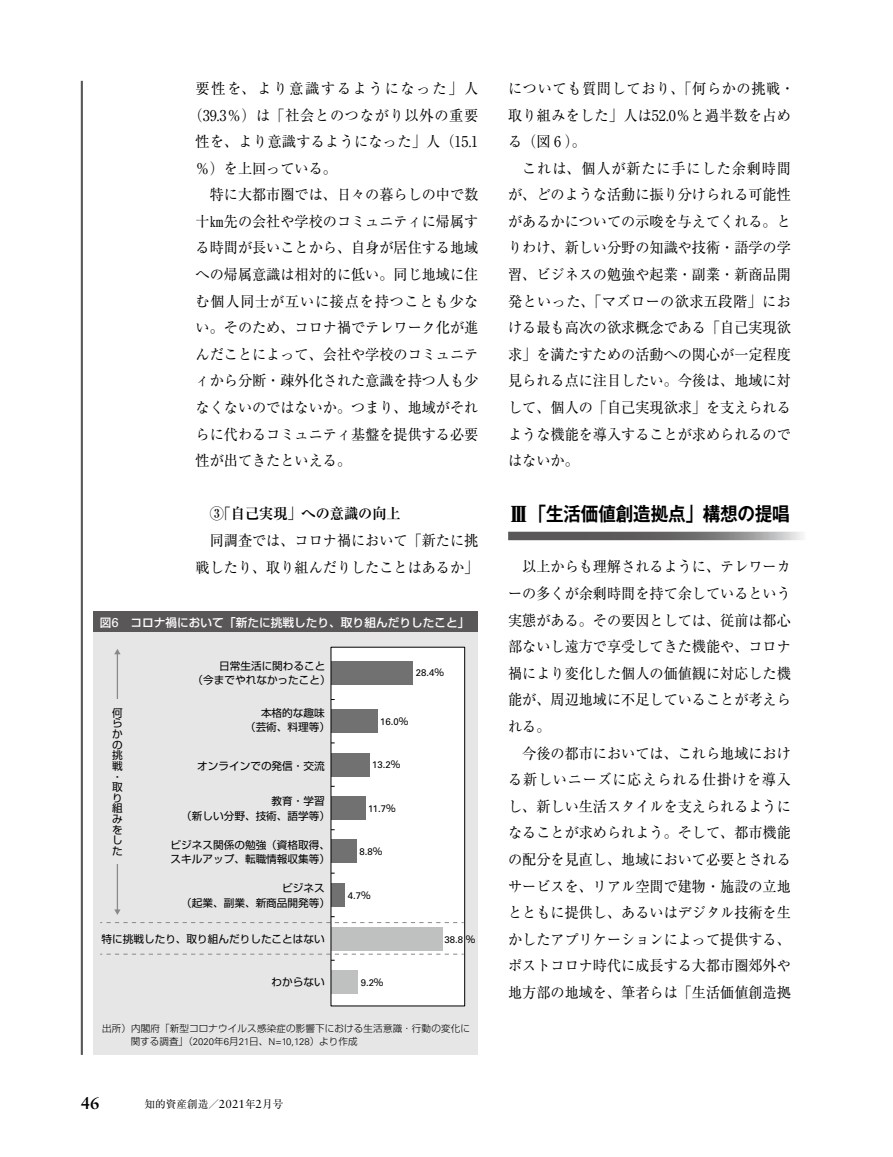
<style>
.page{position:relative;width:893px;height:1157px;background:#fff}
.page>*{position:absolute;margin:0;border:0;box-sizing:border-box;transform-origin:0 0}
.t1{font:700 19.2px "Gothic MB101 Pro De";letter-spacing:-.01em;color:#000;scale:.92 1}
.t2{font:700 16.95px "Sabon LT Std";color:#000}
.t3{font:14.85px/26.5px "Ryumin Pro";color:#000;text-align:justify;scale:.95 1}
.t4{font:14.85px/26.5px "Ryumin Pro";letter-spacing:.035em;color:#000;scale:.95 1}
.t5{font:14.85px "Ryumin Pro";letter-spacing:.055em;color:#000;scale:.95 1}
.t6{font:14.85px "Ryumin Pro";letter-spacing:.02em;color:#000;scale:.95 1}
.t7{font:14.85px "Ryumin Pro";letter-spacing:.125em;color:#000;scale:.95 1}
.t8{font:700 14.85px "Ryumin Pro";color:#000;scale:.95 1}
.t9{font:500 11.7px "Shin Go Pro";color:#fff}
.t10{font:10.65px/10.6px "Shin Go Pro";color:#000}
.t11{font:10.65px "Ryumin Pro";color:#000}
.t12{font:300 9.6px/12.8px "Shin Go Pro";letter-spacing:.015em;color:#000}
.t13{font:9.6px "Univers LT Std";color:#000}
.s1{font-family:"Univers LT Std";font-weight:400;font-size:12.9px}
.s2{font-family:"Shin Go Pro"}
.s3{font-family:"Univers LT Std"}
.s4{font-family:"Sabon LT Std";font-size:11.7px}
.s5{font-family:"Ryumin Pro";font-weight:900;font-size:21.3px}
</style>
<div class="page">
<hr style="left:81px;top:81px;width:2px;height:973px;background:#595757">
<svg style="left:508px;top:531px;width:295px;height:9px;background:#818080"></svg>
<div style="left:94px;top:611px;width:384px;height:21px;background:#595757"></div>
<div style="left:94px;top:632px;width:384px;height:422px;background:#e6e6e6"></div>
<div style="left:331px;top:647px;width:134px;height:359px;background:#fff"></div>
<div style="left:331px;top:927px;width:111px;height:23px;background:#bfc0c0"></div>
<div style="left:331px;top:970px;width:26px;height:23px;background:#bfc0c0"></div>
<div style="left:331px;top:882px;width:13px;height:24px;background:#727171"></div>
<div style="left:331px;top:839px;width:26px;height:24px;background:#727171"></div>
<div style="left:331px;top:796px;width:34px;height:23px;background:#727171"></div>
<div style="left:331px;top:753px;width:38px;height:23px;background:#727171"></div>
<div style="left:331px;top:709px;width:46px;height:24px;background:#727171"></div>
<div style="left:331px;top:661px;width:82px;height:23px;background:#727171"></div>
<hr style="left:117px;top:653px;width:1px;height:257px;background:#898989">
<svg style="left:114px;top:649px;width:7px;height:5px"></svg>
<div style="left:105px;top:699px;width:25px;height:165px;background:#e6e6e6"></div>
<svg style="left:100px;top:953px;width:363px;height:1px"></svg>
<svg style="left:100px;top:909px;width:363px;height:14px"></svg>
<div style="left:331px;top:647px;width:134px;height:359px;border:1px solid #000"></div>
<p class="t7" style="left:196px;top:77px;width:299px">要性を、より意識するようになった」人</p>
<p class="t5" style="left:189px;top:103px;width:307px">（39.3％）は「社会とのつながり以外の重要</p>
<p class="t6" style="left:196px;top:130px;width:299px">性を、より意識するようになった」人（15.1</p>
<p class="t3" style="left:196px;top:154px;width:150px">％）を上回っている。</p>
<p class="t3" style="left:210px;top:180px;width:284px">特に大都市圏では、日々の暮らしの中で数</p>
<p class="t3" style="left:196px;top:207px;width:299px">十㎞先の会社や学校のコミュニティに帰属す</p>
<p class="t3" style="left:196px;top:234px;width:299px">る時間が長いことから、自身が居住する地域</p>
<p class="t3" style="left:196px;top:260px;width:299px">への帰属意識は相対的に低い。同じ地域に住</p>
<p class="t5" style="left:196px;top:289px;width:299px">む個人同士が互いに接点を持つことも少な</p>
<p class="t3" style="left:196px;top:313px;width:299px">い。そのため、コロナ禍でテレワーク化が進</p>
<p class="t3" style="left:196px;top:340px;width:299px">んだことによって、会社や学校のコミュニテ</p>
<p class="t3" style="left:196px;top:366px;width:299px">ィから分断・疎外化された意識を持つ人も少</p>
<p class="t3" style="left:196px;top:393px;width:299px">なくないのではないか。つまり、地域がそれ</p>
<p class="t3" style="left:196px;top:420px;width:299px">らに代わるコミュニティ基盤を提供する必要</p>
<p class="t3" style="left:196px;top:446px;width:165px">性が出てきたといえる。</p>
<p class="t8" style="left:210px;top:502px;width:202px">③「自己実現」への意識の向上</p>
<p class="t3" style="left:196px;top:526px;width:299px;text-align:right">同調査では、コロナ禍において「新たに挑戦したり、取り組んだりしたことはあるか」</p>
<p class="t9" style="left:100px;top:612px;width:371px">図<span class="s1">6</span>　コロナ禍において「新たに挑戦したり、取り組んだりしたこと」</p>
<p class="t10" style="left:193px;top:657px;width:140px;line-height:14.4px;text-indent:27px">日常生活に関わること（今までやれなかったこと）</p>
<p class="t10" style="left:245px;top:704px;width:87px;line-height:14.4px;text-indent:16px">本格的な趣味（芸術、料理等）</p>
<p class="t13" style="left:416px;top:667px;width:30px">28.4<span class="s2">％</span></p>
<p class="t10" style="left:112px;top:706px;width:12px">何らかの挑戦・取り組みをした</p>
<p class="t13" style="left:380px;top:716px;width:30px">16.0<span class="s2">％</span></p>
<p class="t13" style="left:372px;top:759px;width:30px">13.2<span class="s2">％</span></p>
<p class="t13" style="left:368px;top:802px;width:29px">11.7<span class="s2">％</span></p>
<p class="t13" style="left:360px;top:846px;width:24px">8.8<span class="s2">％</span></p>
<p class="t13" style="left:348px;top:889px;width:24px">4.7<span class="s2">％</span></p>
<p class="t10" style="left:197px;top:759px;width:129px">オンラインでの発信・交流</p>
<p class="t10" style="left:181px;top:793px;width:150px;line-height:14.4px;text-indent:90px">教育・学習（新しい分野、技術、語学等）</p>
<p class="t10" style="left:171px;top:836px;width:161px;line-height:14.4px">ビジネス関係の勉強（資格取得、スキルアップ、転職情報収集等）</p>
<p class="t10" style="left:181px;top:879px;width:150px;line-height:14.4px;text-indent:101px">ビジネス（起業、副業、新商品開発等）</p>
<p class="t10" style="left:102px;top:932px;width:225px">特に挑戦したり、取り組んだりしたことはない</p>
<p class="t10" style="left:272px;top:975px;width:55px">わからない</p>
<p class="t13" style="left:445px;top:933px;width:32px">38.8 <span class="s2">％</span></p>
<p class="t13" style="left:361px;top:976px;width:24px">9.2<span class="s2">％</span></p>
<p class="t12" style="left:131px;top:1021px;width:341px;text-indent:-29px">出所）内閣府「新型コロナウイルス感染症の影響下における生活意識・行動の変化に関する調査」（<span class="s3">2020</span>年<span class="s3">6</span>月<span class="s3">21</span>日、<span class="s3">N=10,128</span>）より作成</p>
<p class="t2" style="left:81px;top:1093px;width:20px">46</p>
<p class="t11" style="left:145px;top:1095px;width:140px">知的資産創造／<span class="s4">2021</span>年<span class="s4">2</span>月号</p>
<p class="t4" style="left:508px;top:74px;width:303px">についても質問しており、「何らかの挑戦・取り組みをした」人は52.0％と過半数を占める（図 6 ）。</p>
<p class="t3" style="left:508px;top:154px;width:299px;text-indent:14px">これは、個人が新たに手にした余剰時間が、どのような活動に振り分けられる可能性があるかについての示唆を与えてくれる。とりわけ、新しい分野の知識や技術・語学の学習、ビジネスの勉強や起業・副業・新商品開発といった、「マズローの欲求五段階」における最も高次の欲求概念である「自己実現欲求」を満たすための活動への関心が一定程度見られる点に注目したい。今後は、地域に対して、個人の「自己実現欲求」を支えられるような機能を導入することが求められるのではないか。</p>
<p class="t1" style="left:508px;top:497px;width:307px"><span class="s5">Ⅲ</span> 「生活価値創造拠点」構想の提唱</p>
<p class="t3" style="left:508px;top:552px;width:299px;text-indent:14px">以上からも理解されるように、テレワーカーの多くが余剰時間を持て余しているという実態がある。その要因としては、従前は都心部ないし遠方で享受してきた機能や、コロナ禍により変化した個人の価値観に対応した機能が、周辺地域に不足していることが考えられる。</p>
<p class="t3" style="left:508px;top:738px;width:299px;text-indent:14px">今後の都市においては、これら地域における新しいニーズに応えられる仕掛けを導入し、新しい生活スタイルを支えられるようになることが求められよう。そして、都市機能の配分を見直し、地域において必要とされるサービスを、リアル空間で建物・施設の立地とともに提供し、あるいはデジタル技術を生かしたアプリケーションによって提供する、ポストコロナ時代に成長する大都市圏郊外や地方部の地域を、筆者らは「生活価値創造拠</p>
</div>
